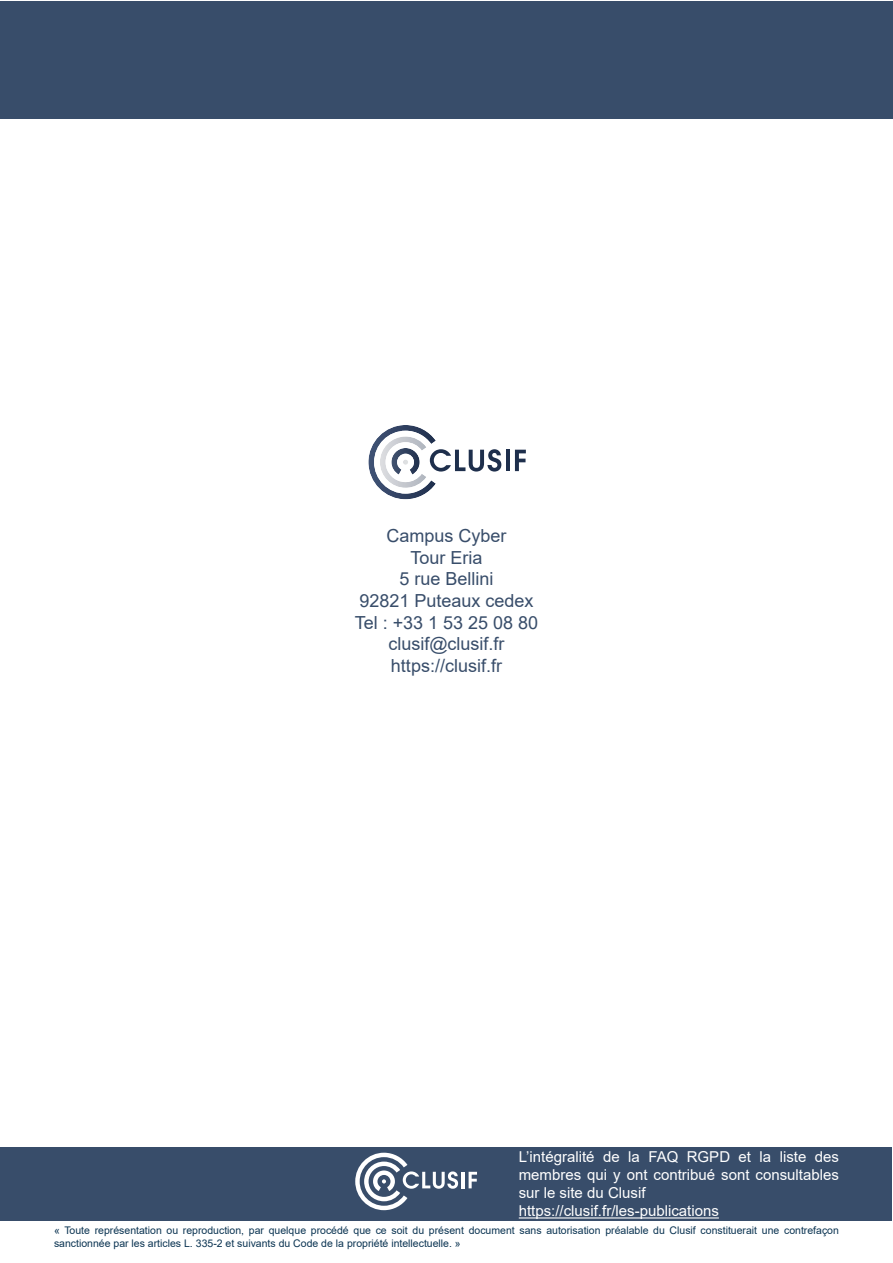
<style>
.page{position:relative;width:893px;height:1263px;background:#fff}
.page>*{position:absolute;margin:0;border:0;box-sizing:border-box;transform-origin:0 0}
.t1{font:18px/21.6px "Arial";color:#384d6a;text-align:center}
.t2{font:15px/18px "Arial";color:#fff}
.t3{font:10.5px/12.6px "Arial";color:#0b3452}
</style>
<div class="page">
<div style="left:0;top:1px;width:893px;height:118px;background:#384d6a"></div>
<hr style="left:506px;top:450px;width:4px;height:21px;background:#1e2f4c">
<svg style="left:515px;top:450px;width:11px;height:21px"></svg>
<svg style="left:368px;top:425px;width:133px;height:74px"></svg>
<div style="left:1px;top:1147px;width:891px;height:74px;background:#384d6a"></div>
<hr style="left:461px;top:1172px;width:3px;height:16px;background:#fff">
<svg style="left:469px;top:1172px;width:8px;height:16px"></svg>
<svg style="left:355px;top:1153px;width:103px;height:57px"></svg>
<hr style="left:519px;top:1217px;width:200px;height:1px;background:#fff">
<h1 class="t1" style="left:355px;top:525px;width:185px">Campus Cyber<br>Tour Eria<br>5 rue Bellini<br>92821 Puteaux cedex<br>Tel : +33 1 53 25 08 80 clusif@clusif.fr https://clusif.fr</h1>
<h2 class="t2" style="left:519px;top:1149px;width:322px">L’intégralité de la FAQ RGPD et la liste des membres qui y ont contribué sont consultables sur le site du Clusif https://clusif.fr/les-publications</h2>
<p class="t3" style="left:54px;top:1224px;width:786px">« Toute représentation ou reproduction, par quelque procédé que ce soit du présent document sans autorisation préalable du Clusif constituerait une contrefaçon sanctionnée par les articles L. 335-2 et suivants du Code de la propriété intellectuelle. »</p>
</div>
